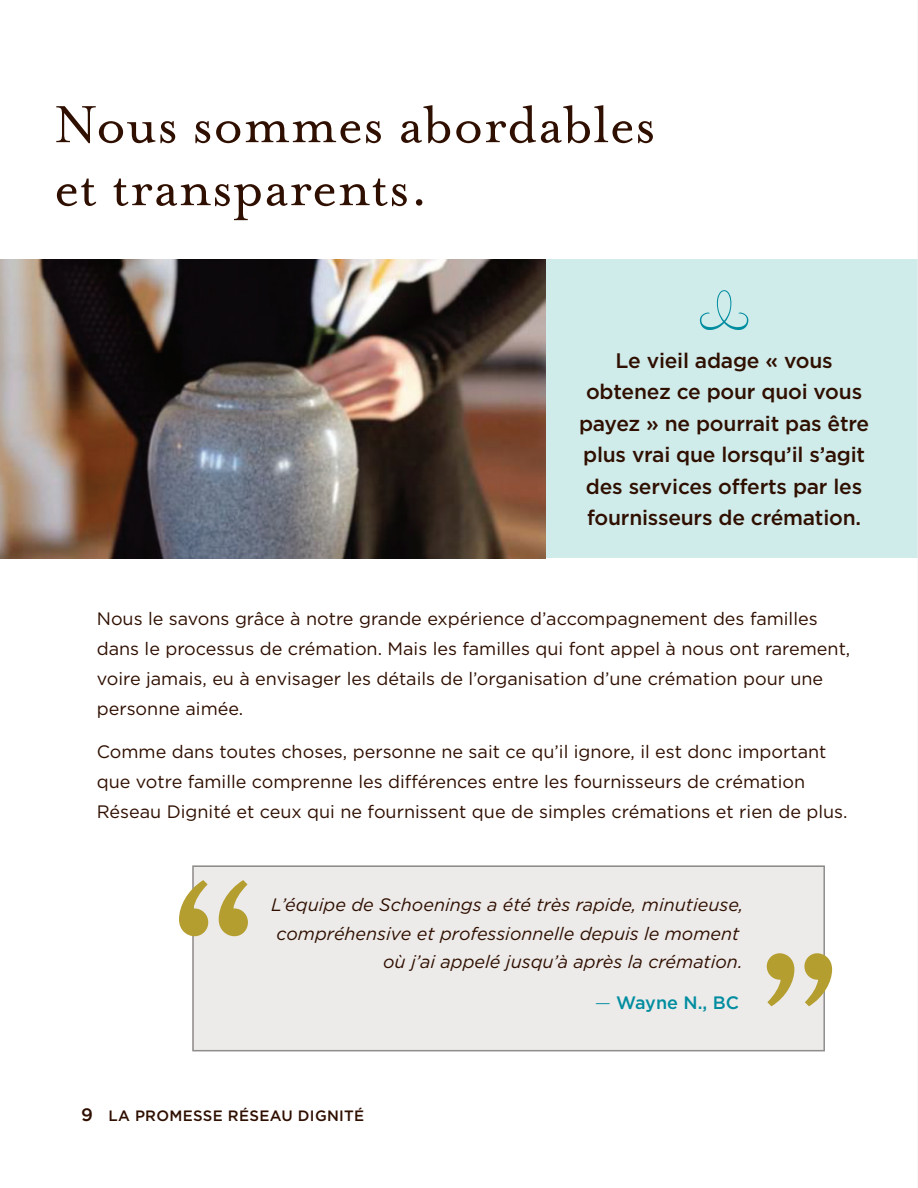
<style>
.page{position:relative;width:918px;height:1188px;background:#fff}
.page>*{position:absolute;margin:0;border:0;box-sizing:border-box;transform-origin:0 0}
.t1{font:60px/63px "Mrs Eaves OT";letter-spacing:.005em;color:#2f0f00}
.t2{font:500 21px/31.5px "Gotham";letter-spacing:-.01em;color:#2f0f00;text-align:center}
.t3{font:18px/30px "Gotham";color:#2f0f00}
.t4{font:italic 18px/28.5px "Gotham";color:#2f0f00;text-align:right}
.t5{font:500 18px "Gotham";color:#008da0}
.t6{font:500 15px "Gotham";letter-spacing:.02em;color:#2f0f00}
.s1{font-weight:300}
.s2{font-size:18px}
</style>
<div class="page">
<div style="left:0;top:259px;width:918px;height:299px;background:#cfebea"></div>
<hr style="left:917px;top:0;width:1px;height:1188px;background:#eff0ef">
<img style="left:0;top:259px;width:546px;height:299px">
<svg style="left:700px;top:290px;width:48px;height:40px"></svg>
<div style="left:192px;top:866px;width:632px;height:185px;background:#edebea"></div>
<div style="left:192px;top:866px;width:633px;height:185px;border:2px solid #8f8c8b"></div>
<svg style="left:179px;top:880px;width:69px;height:56px"></svg>
<svg style="left:767px;top:953px;width:65px;height:53px"></svg>
<p class="t1" style="left:54px;top:94px;width:603px">Nous sommes abordables et transparents.</p>
<p class="t2" style="left:579px;top:344px;width:292px">Le vieil adage « vous obtenez ce pour quoi vous payez » ne pourrait pas être plus vrai que lorsqu’il s’agit des services offerts par les fournisseurs de crémation.</p>
<p class="t3" style="left:97px;top:603px;width:755px">Nous le savons grâce à notre grande expérience d’accompagnement des familles dans le processus de crémation. Mais les familles qui font appel à nous ont rarement, voire jamais, eu à envisager les détails de l’organisation d’une crémation pour une personne aimée.</p>
<p class="t3" style="left:97px;top:737px;width:752px">Comme dans toutes choses, personne ne sait ce qu’il ignore, il est donc important que votre famille comprenne les différences entre les fournisseurs de crémation<br>Réseau Dignité et ceux qui ne fournissent que de simples crémations et rien de plus.</p>
<p class="t4" style="left:271px;top:890px;width:474px">L’équipe de Schoenings a été très rapide, minutieuse, compréhensive et professionnelle depuis le moment où j’ai appelé jusqu’à après la crémation.</p>
<p class="t5" style="left:595px;top:991px;width:146px"><span class="s1">—</span> Wayne N., BC</p>
<p class="t6" style="left:81px;top:1105px;width:285px"><span class="s2">9</span> LA PROMESSE RÉSEAU DIGNITÉ</p>
</div>
